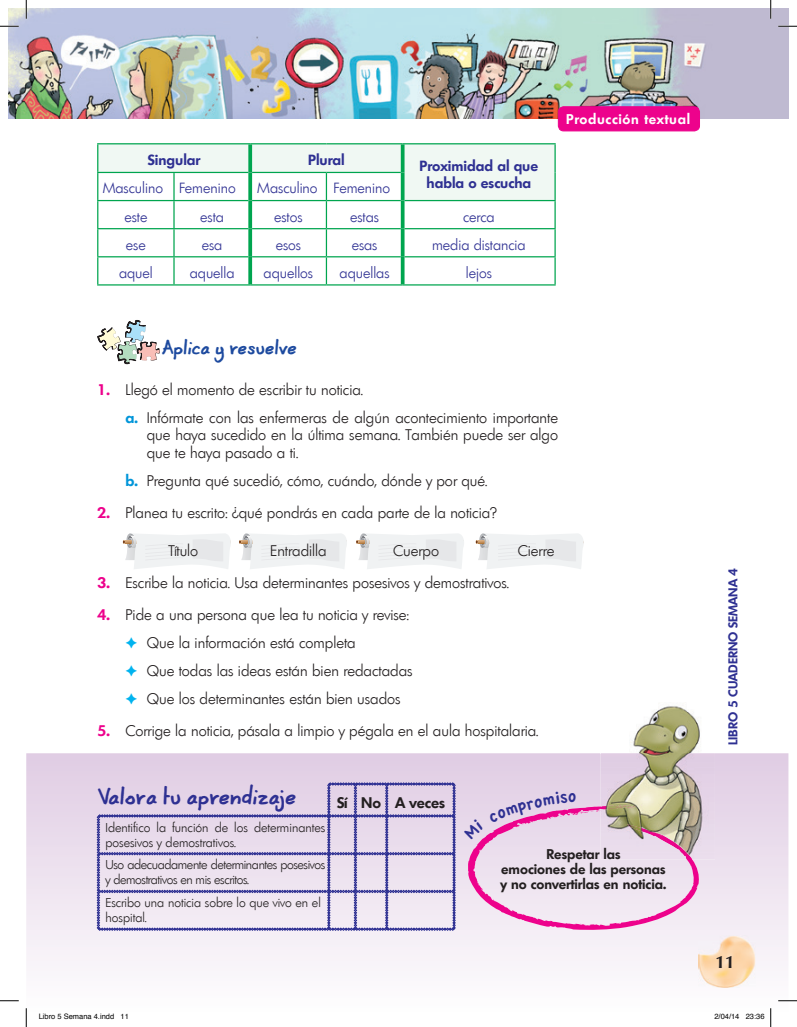
<style>
.page{position:relative;width:797px;height:1027px;background:#fff}
.page>*{position:absolute;margin:0;border:0;box-sizing:border-box;transform-origin:0 0}
.t1{font:17.5px "Coert Schrift Dik";color:#2e3092}
.t2{font:700 17.5px "Optima";color:#231f20}
.t3{font:300 15px/28.1px "Limerick";color:#231f20}
.t4{font:15px "Coert Schrift Dik";color:#1d4a9f}
.t5{font:600 15px "Limerick";color:#231f20}
.t6{font:300 14.38px "Limerick";color:#2e3092}
.t7{font:600 14.38px "Limerick";color:#2e3092}
.t8{font:600 13.75px/15px "Limerick";color:#231f20;text-align:center}
.t9{font:600 13.75px "Limerick";letter-spacing:.05em;color:#fff}
.t10{font:300 12.5px/15px "Limerick";color:#231f20}
.t11{font:300 12.5px/15px "Limerick";letter-spacing:-.03em;color:#231f20}
.t12{font:600 12.5px "Limerick";color:#2e3092}
.t13{font:7.5px "Helvetica";color:#000}
.s1{font-weight:600;color:#ed028c}
.s2{font-weight:600;color:#0095d9}
.s3{color:#00b3ef}
</style>
<div class="page">
<img style="left:9px;top:9px;width:779px;height:109px">
<svg style="left:26px;top:753px;width:762px;height:265px"></svg>
<img style="left:698px;top:935px;width:57px;height:52px">
<img style="left:600px;top:706px;width:115px;height:153px">
<svg style="left:98px;top:320px;width:62px;height:44px"></svg>
<svg style="left:123px;top:533px;width:108px;height:36px"></svg>
<svg style="left:239px;top:533px;width:108px;height:36px"></svg>
<svg style="left:356px;top:533px;width:108px;height:36px"></svg>
<svg style="left:475px;top:533px;width:108px;height:36px"></svg>
<div style="left:558px;top:107px;width:141px;height:24px;background:#ed028c;border-radius:5px"></div>
<div style="left:558px;top:106px;width:141px;height:25px;border:1px solid #ed028c;border-radius:5px"></div>
<hr style="left:97px;top:143px;width:77px;height:1px;background:#00a54f">
<hr style="left:174px;top:143px;width:76px;height:1px;background:#00a54f">
<hr style="left:250px;top:143px;width:76px;height:1px;background:#00a54f">
<hr style="left:326px;top:143px;width:76px;height:1px;background:#00a54f">
<hr style="left:402px;top:143px;width:153px;height:1px;background:#00a54f">
<svg style="left:97px;top:144px;width:458px;height:140px"></svg>
<hr style="left:97px;top:284px;width:77px;height:2px;background:#00a54f">
<hr style="left:174px;top:284px;width:76px;height:2px;background:#00a54f">
<hr style="left:250px;top:284px;width:76px;height:2px;background:#00a54f">
<hr style="left:326px;top:284px;width:76px;height:2px;background:#00a54f">
<hr style="left:402px;top:284px;width:153px;height:2px;background:#00a54f">
<svg style="left:248px;top:144px;width:4px;height:28px"></svg>
<svg style="left:248px;top:172px;width:4px;height:29px"></svg>
<svg style="left:248px;top:201px;width:4px;height:28px"></svg>
<svg style="left:248px;top:229px;width:4px;height:28px"></svg>
<svg style="left:248px;top:257px;width:4px;height:27px"></svg>
<hr style="left:401px;top:144px;width:3px;height:28px;background:#00a54f">
<hr style="left:401px;top:172px;width:3px;height:29px;background:#00a54f">
<hr style="left:401px;top:201px;width:3px;height:28px;background:#00a54f">
<hr style="left:401px;top:229px;width:3px;height:28px;background:#00a54f">
<hr style="left:401px;top:257px;width:3px;height:27px;background:#00a54f">
<svg style="left:97px;top:783px;width:358px;height:148px;background:#d8cee4"></svg>
<svg style="left:0;top:25px;width:19px;height:2px"></svg>
<svg style="left:778px;top:25px;width:19px;height:2px"></svg>
<svg style="left:0;top:1000px;width:19px;height:1px"></svg>
<svg style="left:778px;top:1000px;width:19px;height:1px"></svg>
<svg style="left:25px;top:0;width:2px;height:19px"></svg>
<svg style="left:25px;top:1008px;width:2px;height:19px"></svg>
<svg style="left:770px;top:0;width:1px;height:19px"></svg>
<svg style="left:770px;top:1008px;width:1px;height:19px"></svg>
<svg style="left:39px;top:1013px;width:75px;height:5px"></svg>
<svg style="left:121px;top:1014px;width:7px;height:4px"></svg>
<svg style="left:714px;top:1014px;width:25px;height:4px"></svg>
<svg style="left:745px;top:1014px;width:19px;height:4px"></svg>
<svg style="left:464px;top:791px;width:237px;height:139px;background:#e4c8d9"></svg>
<p class="t7" style="left:148px;top:151px;width:54px">Singular</p>
<p class="t7" style="left:308px;top:151px;width:38px">Plural</p>
<p class="t7" style="left:419px;top:157px;width:120px">Proximidad al que</p>
<p class="t6" style="left:103px;top:180px;width:62px">Masculino</p>
<p class="t7" style="left:426px;top:173px;width:106px">habla o escucha</p>
<p class="t6" style="left:179px;top:180px;width:58px">Femenino</p>
<p class="t6" style="left:257px;top:180px;width:134px">Masculino Femenino</p>
<p class="t6" style="left:124px;top:208px;width:24px">este</p>
<p class="t6" style="left:200px;top:208px;width:25px">esta</p>
<p class="t6" style="left:274px;top:208px;width:30px">estos</p>
<p class="t6" style="left:350px;top:208px;width:30px">estas</p>
<p class="t6" style="left:463px;top:208px;width:33px">cerca</p>
<p class="t6" style="left:126px;top:236px;width:21px">ese</p>
<p class="t6" style="left:202px;top:236px;width:22px">esa</p>
<p class="t6" style="left:276px;top:236px;width:27px">esos</p>
<p class="t6" style="left:351px;top:236px;width:27px">esas</p>
<p class="t6" style="left:432px;top:236px;width:95px">media distancia</p>
<p class="t6" style="left:119px;top:264px;width:35px">aquel</p>
<p class="t6" style="left:190px;top:264px;width:46px">aquella</p>
<p class="t6" style="left:263px;top:264px;width:51px">aquellos</p>
<p class="t6" style="left:339px;top:264px;width:51px">aquellas</p>
<p class="t6" style="left:466px;top:264px;width:27px">lejos</p>
<p class="t9" style="left:566px;top:111px;width:125px">Producción textual</p>
<p class="t4" style="left:162px;top:340px;width:137px">Aplica y resuelve</p>
<p class="t3" style="left:125px;top:375px;width:434px;text-indent:-28px"><span class="s1">1.</span> Llegó el momento de escribir tu noticia.<br><span class="s2">a.</span> Infórmate con las enfermeras de algún acontecimiento importante</p>
<p class="t3" style="left:147px;top:426px;width:413px;line-height:17.5px">que haya sucedido en la última semana. También puede ser algo que te haya pasado a ti.</p>
<p class="t3" style="left:125px;top:466px;width:363px"><span class="s2">b.</span> Pregunta qué sucedió, cómo, cuándo, dónde y por qué.</p>
<p class="t3" style="left:97px;top:498px;width:401px"><span class="s1">2.</span> Planea tu escrito: ¿qué pondrás en cada parte de la noticia?</p>
<p class="t3" style="left:169px;top:537px;width:31px">Título</p>
<p class="t3" style="left:270px;top:537px;width:58px">Entradilla</p>
<p class="t3" style="left:393px;top:537px;width:47px">Cuerpo</p>
<p class="t3" style="left:518px;top:537px;width:38px">Cierre</p>
<p class="t3" style="left:97px;top:569px;width:413px"><span class="s1">3.</span> Escribe la noticia. Usa determinantes posesivos y demostrativos.</p>
<p class="t3" style="left:125px;top:600px;width:288px;text-indent:-28px"><span class="s1">4.</span> Pide a una persona que lea tu noticia y revise: <span class="s3">✦</span> Que la información está completa<br><span class="s3">✦</span> Que todas las ideas están bien redactadas <span class="s3">✦</span> Que los determinantes están bien usados</p>
<p class="t3" style="left:97px;top:716px;width:443px"><span class="s1">5.</span> Corrige la noticia, pásala a limpio y pégala en el aula hospitalaria.</p>
<p class="t1" style="left:98px;top:787px;width:200px">Valora tu aprendizaje</p>
<p class="t5" style="left:337px;top:792px;width:110px">Sí No A veces</p>
<p class="t10" style="left:105px;top:820px;width:221px">Identifico la función de los determinantes posesivos y demostrativos.</p>
<p class="t11" style="left:105px;top:857px;width:221px">Uso adecuadamente determinantes posesivos y demostrativos en mis escritos.</p>
<p class="t10" style="left:105px;top:895px;width:217px">Escribo una noticia sobre lo que vivo en el hospital.</p>
<p class="t8" style="left:500px;top:846px;width:167px">Respetar las<br>emociones de las personas y no convertirlas en noticia.</p>
<p class="t12" style="left:725px;top:745px;width:179px;rotate:-90deg">LIBRO 5 CUADERNO SEMANA 4</p>
<p class="t2" style="left:715px;top:952px;width:21px">11</p>
<p class="t13" style="left:39px;top:1011px;width:92px">Libro 5 Semana 4.indd 11</p>
<p class="t13" style="left:714px;top:1011px;width:52px">2/04/14 23:36</p>
</div>
